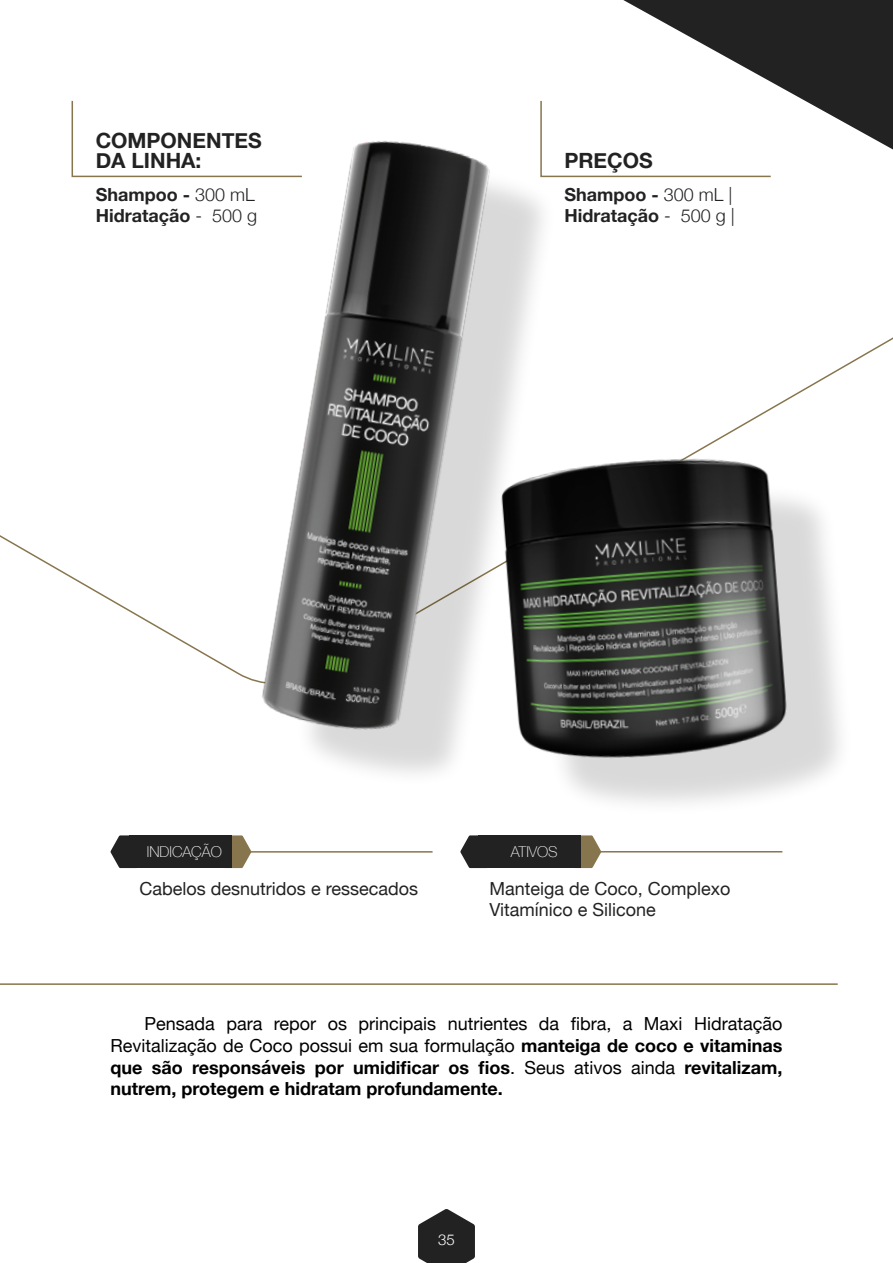
<style>
.page{position:relative;width:893px;height:1263px;background:#fff}
.page>*{position:absolute;margin:0;border:0;box-sizing:border-box;transform-origin:0 0}
.t1{font:700 21px/19.5px "Helvetica Neue";color:#212221}
.t2{font:18px/21.6px "Helvetica Neue";color:#000;text-align:justify}
.t3{font:18px/21.6px "Helvetica Neue";color:#212221}
.t4{font:700 18px/21.6px "Helvetica Neue";color:#212221}
.t5{font:100 15px "Helvetica Neue";color:#fff}
.t6{font:300 15px "Helvetica Neue";color:#fff}
.s1{font-weight:300}
.s2{font-weight:700}
</style>
<div class="page">
<svg style="left:418px;top:1209px;width:57px;height:54px;background:#444544"></svg>
<svg style="left:231px;top:835px;width:20px;height:33px"></svg>
<svg style="left:110px;top:835px;width:19px;height:33px"></svg>
<div style="left:129px;top:835px;width:102px;height:33px;background:#212221"></div>
<hr style="left:233px;top:851px;width:200px;height:2px;background:#87764d">
<svg style="left:581px;top:835px;width:20px;height:33px"></svg>
<svg style="left:460px;top:835px;width:18px;height:33px"></svg>
<div style="left:478px;top:835px;width:103px;height:33px;background:#212221"></div>
<hr style="left:583px;top:851px;width:199px;height:1px;background:#87764d">
<svg style="left:623px;top:0;width:270px;height:150px;fill:#212221"></svg>
<hr style="left:0;top:983px;width:838px;height:2px;background:#87764d">
<svg style="left:71px;top:100px;width:138px;height:78px"></svg>
<svg style="left:540px;top:99px;width:232px;height:79px"></svg>
<div style="left:533px;top:481px;width:321px;height:336px;background:#000;opacity:.15"></div>
<img style="left:557px;top:446px;width:247px;height:325px">
<div style="left:294px;top:163px;width:263px;height:624px;background:#000;opacity:.15"></div>
<img style="left:209px;top:140px;width:331px;height:648px">
<p class="t1" style="left:96px;top:131px;width:168px">COMPONENTES<br>DA LINHA:</p>
<p class="t4" style="left:96px;top:184px;width:163px">Shampoo - <span class="s1">300 mL<br></span>Hidratação <span class="s1">- 500 g</span></p>
<p class="t1" style="left:564px;top:151px;width:90px">PREÇOS</p>
<p class="t4" style="left:564px;top:184px;width:172px">Shampoo - <span class="s1">300 mL |<br></span>Hidratação <span class="s1">- 500 g |</span></p>
<p class="t5" style="left:147px;top:840px;width:77px">INDICAÇÃO</p>
<p class="t5" style="left:511px;top:840px;width:48px">ATIVOS</p>
<p class="t3" style="left:489px;top:879px;width:243px">Manteiga de Coco, Complexo<br>Vitamínico e Silicone</p>
<p class="t3" style="left:140px;top:879px;width:280px">Cabelos desnutridos e ressecados</p>
<p class="t2" style="left:111px;top:1014px;width:673px;text-indent:34px">Pensada para repor os principais nutrientes da fibra, a Maxi Hidratação Revitalização de Coco possui em sua formulação <span class="s2">manteiga de coco e vitaminas que são responsáveis por umidificar os fios</span>. Seus ativos ainda <span class="s2">revitalizam, nutrem, protegem e hidratam profundamente.</span></p>
<p class="t6" style="left:438px;top:1227px;width:18px">35</p>
</div>
